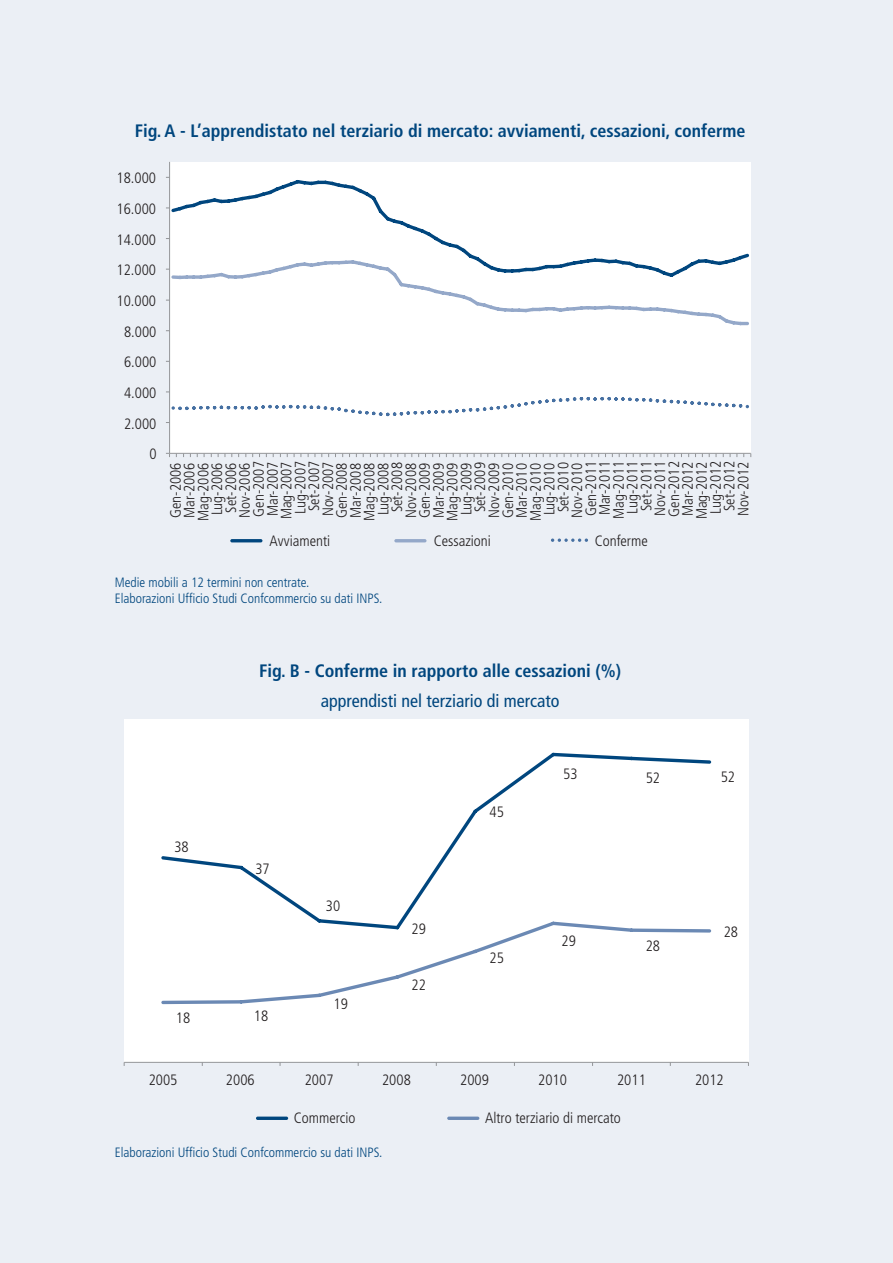
<style>
.page{position:relative;width:893px;height:1263px;background:#ebeff5}
.page>*{position:absolute;margin:0;border:0;box-sizing:border-box;transform-origin:0 0}
.t1{font:700 condensed 18px "Frutiger";color:#00467e}
.t2{font:condensed 18px "Frutiger";color:#00467e}
.t3{font:300 condensed 15px/13.8px "Frutiger";color:#231f20;text-align:right}
.t4{font:300 condensed 13.5px/16.2px "Frutiger";color:#00467e}
</style>
<div class="page">
<div style="left:170px;top:162px;width:581px;height:291px;background:#fff"></div>
<hr style="left:169px;top:162px;width:1px;height:291px;background:#939598">
<hr style="left:170px;top:453px;width:581px;height:1px;background:#939598">
<svg style="left:225px;top:453px;width:7px;height:4px"></svg>
<svg style="left:315px;top:453px;width:7px;height:4px"></svg>
<svg style="left:391px;top:453px;width:7px;height:4px"></svg>
<svg style="left:405px;top:453px;width:7px;height:4px"></svg>
<svg style="left:481px;top:453px;width:7px;height:4px"></svg>
<svg style="left:550px;top:453px;width:7px;height:4px"></svg>
<svg style="left:571px;top:453px;width:7px;height:4px"></svg>
<svg style="left:640px;top:453px;width:7px;height:4px"></svg>
<svg style="left:661px;top:453px;width:7px;height:4px"></svg>
<svg style="left:730px;top:453px;width:7px;height:4px"></svg>
<svg style="left:171px;top:180px;width:578px;height:80px"></svg>
<hr style="left:230px;top:539px;width:32px;height:3px;background:#00467e;border-radius:2px">
<svg style="left:166px;top:260px;width:583px;height:71px"></svg>
<hr style="left:394px;top:539px;width:32px;height:3px;background:#94a8c9;border-radius:2px">
<svg style="left:166px;top:392px;width:583px;height:24px"></svg>
<svg style="left:551px;top:538px;width:37px;height:4px"></svg>
<div style="left:124px;top:719px;width:624px;height:343px;background:#fff"></div>
<hr style="left:124px;top:1062px;width:624px;height:1px;background:#939598">
<svg style="left:161px;top:752px;width:550px;height:169px"></svg>
<svg style="left:256px;top:1116px;width:32px;height:4px"></svg>
<svg style="left:161px;top:921px;width:550px;height:83px"></svg>
<svg style="left:447px;top:1116px;width:32px;height:4px"></svg>
<p class="t1" style="left:135px;top:120px;width:612px">Fig. A - L’apprendistato nel terziario di mercato: avviamenti, cessazioni, conferme</p>
<p class="t3" style="left:117px;top:171px;width:41px">18.000</p>
<p class="t3" style="left:117px;top:202px;width:41px">16.000</p>
<p class="t3" style="left:117px;top:233px;width:41px">14.000</p>
<p class="t3" style="left:117px;top:263px;width:41px">12.000</p>
<p class="t3" style="left:117px;top:294px;width:41px">10.000</p>
<p class="t3" style="left:124px;top:325px;width:34px">8.000</p>
<p class="t3" style="left:124px;top:355px;width:34px">6.000</p>
<p class="t3" style="left:124px;top:386px;width:34px">4.000</p>
<p class="t3" style="left:124px;top:417px;width:34px">2.000</p>
<p class="t3" style="left:150px;top:447px;width:9px">0</p>
<p class="t3" style="left:169px;top:521px;width:62px;rotate:-90deg">Gen-2006<br>Mar-2006<br>Mag-2006<br>Lug-2006<br>Set-2006<br>Nov-2006<br>Gen-2007<br>Mar-2007<br>Mag-2007<br>Lug-2007<br>Set-2007<br>Nov-2007<br>Gen-2008<br>Mar-2008<br>Mag-2008<br>Lug-2008<br>Set-2008<br>Nov-2008<br>Gen-2009<br>Mar-2009<br>Mag-2009<br>Lug-2009<br>Set-2009<br>Nov-2009<br>Gen-2010<br>Mar-2010<br>Mag-2010<br>Lug-2010<br>Set-2010<br>Nov-2010<br>Gen-2011<br>Mar-2011<br>Mag-2011<br>Lug-2011<br>Set-2011<br>Nov-2011<br>Gen-2012<br>Mar-2012<br>Mag-2012<br>Lug-2012<br>Set-2012<br>Nov-2012</p>
<p class="t3" style="left:270px;top:534px;width:62px">Avviamenti</p>
<p class="t3" style="left:434px;top:534px;width:59px">Cessazioni</p>
<p class="t3" style="left:595px;top:534px;width:55px">Conferme</p>
<p class="t4" style="left:115px;top:574px;width:269px">Medie mobili a 12 termini non centrate.<br>Elaborazioni Ufficio Studi Confcommercio su dati INPS.</p>
<p class="t1" style="left:259px;top:660px;width:364px">Fig. B - Conferme in rapporto alle cessazioni (%)</p>
<p class="t2" style="left:321px;top:690px;width:240px">apprendisti nel terziario di mercato</p>
<p class="t3" style="left:174px;top:840px;width:16px">38</p>
<p class="t3" style="left:255px;top:862px;width:16px">37</p>
<p class="t3" style="left:176px;top:1011px;width:16px">18</p>
<p class="t3" style="left:254px;top:1009px;width:16px">18</p>
<p class="t3" style="left:326px;top:899px;width:16px">30</p>
<p class="t3" style="left:333px;top:997px;width:16px">19</p>
<p class="t3" style="left:412px;top:922px;width:16px">29</p>
<p class="t3" style="left:412px;top:978px;width:16px">22</p>
<p class="t3" style="left:490px;top:805px;width:16px">45</p>
<p class="t3" style="left:490px;top:951px;width:16px">25</p>
<p class="t3" style="left:563px;top:767px;width:16px">53</p>
<p class="t3" style="left:646px;top:771px;width:16px">52</p>
<p class="t3" style="left:721px;top:770px;width:16px">52</p>
<p class="t3" style="left:562px;top:934px;width:16px">29</p>
<p class="t3" style="left:646px;top:939px;width:16px">28</p>
<p class="t3" style="left:724px;top:925px;width:16px">28</p>
<p class="t3" style="left:149px;top:1073px;width:30px">2005</p>
<p class="t3" style="left:226px;top:1073px;width:30px">2006</p>
<p class="t3" style="left:305px;top:1073px;width:30px">2007</p>
<p class="t3" style="left:382px;top:1073px;width:30px">2008</p>
<p class="t3" style="left:460px;top:1073px;width:30px">2009</p>
<p class="t3" style="left:538px;top:1073px;width:30px">2010</p>
<p class="t3" style="left:617px;top:1073px;width:30px">2011</p>
<p class="t3" style="left:695px;top:1073px;width:30px">2012</p>
<p class="t3" style="left:294px;top:1111px;width:63px">Commercio</p>
<p class="t3" style="left:485px;top:1111px;width:137px">Altro terziario di mercato</p>
<p class="t4" style="left:115px;top:1144px;width:269px">Elaborazioni Ufficio Studi Confcommercio su dati INPS.</p>
</div>
